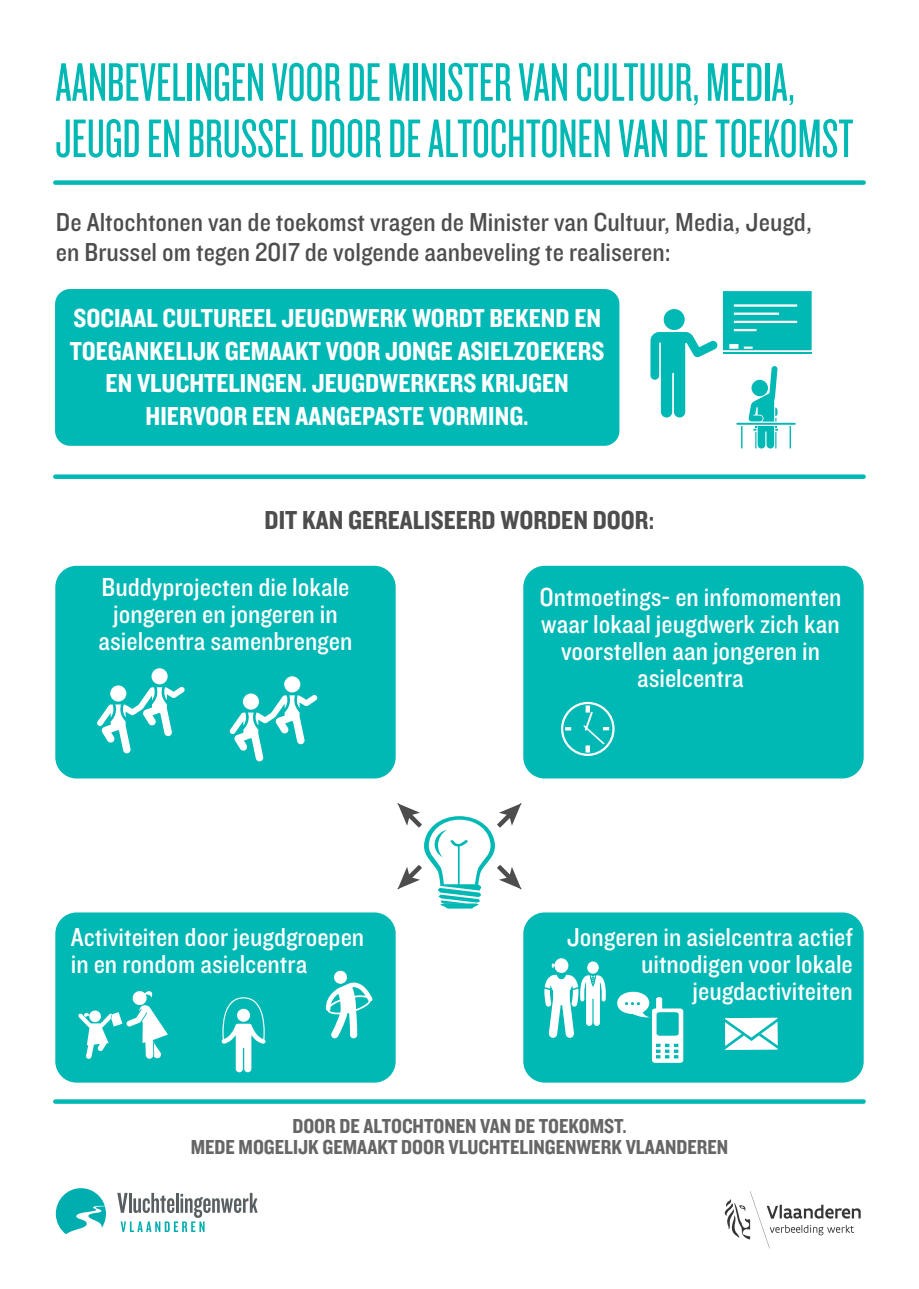
<style>
.page{position:relative;width:919px;height:1289px;background:#fff}
.page>*{position:absolute;margin:0;border:0;box-sizing:border-box;transform-origin:0 0}
.t1{font:56.25px/56.2px "Knockout HTF27 Junior Bantamwt";color:#00b8b4}
.t2{font:27px/27px "Knockout HTF30 Junior Welterwt";color:#fff;text-align:center}
.t3{font:27px/32.4px "Knockout HTF50 Welterweight";color:#fff;text-align:center}
.t4{font:27px/30px "Knockout HTF30 Junior Welterwt";color:#4d4d4d}
.t5{font:27px "Knockout HTF50 Welterweight";color:#4d4d4d}
.t6{font:21px/21px "Knockout HTF50 Welterweight";color:#666;text-align:center}
</style>
<div class="page">
<svg style="left:650px;top:291px;width:161px;height:157px"></svg>
<div style="left:55px;top:180px;width:808px;height:5px;background:#00b8b4"></div>
<div style="left:55px;top:474px;width:808px;height:5px;background:#00b8b4"></div>
<div style="left:55px;top:289px;width:564px;height:157px;background:#00b8b4;border-radius:15px"></div>
<div style="left:55px;top:566px;width:340px;height:212px;background:#00b8b4;border-radius:21px"></div>
<div style="left:523px;top:566px;width:340px;height:212px;background:#00b8b4;border-radius:21px"></div>
<div style="left:284px;top:676px;width:16px;height:16px;background:#fff;border-radius:50%"></div>
<svg style="left:229px;top:694px;width:88px;height:67px"></svg>
<div style="left:151px;top:668px;width:17px;height:16px;background:#fff;border-radius:50%"></div>
<svg style="left:97px;top:686px;width:88px;height:67px"></svg>
<div style="left:55px;top:912px;width:340px;height:170px;background:#00b8b4;border-radius:21px"></div>
<div style="left:334px;top:970px;width:13px;height:13px;background:#fff;border-radius:50%"></div>
<svg style="left:326px;top:982px;width:47px;height:56px"></svg>
<svg style="left:221px;top:997px;width:44px;height:75px"></svg>
<svg style="left:78px;top:991px;width:90px;height:68px"></svg>
<div style="left:523px;top:912px;width:340px;height:170px;background:#00b8b4;border-radius:21px"></div>
<svg style="left:724px;top:1017px;width:53px;height:32px"></svg>
<svg style="left:617px;top:991px;width:66px;height:71px"></svg>
<svg style="left:544px;top:958px;width:61px;height:79px"></svg>
<svg style="left:55px;top:1099px;width:808px;height:4px;fill:#00b8b4"></svg>
<svg style="left:397px;top:803px;width:124px;height:105px"></svg>
<svg style="left:561px;top:702px;width:53px;height:54px"></svg>
<svg style="left:56px;top:1188px;width:50px;height:46px"></svg>
<svg style="left:117px;top:1192px;width:141px;height:39px"></svg>
<svg style="left:724px;top:1191px;width:136px;height:57px"></svg>
<h1 class="t1" style="left:55px;top:55px;width:799px">AANBEVELINGEN VOOR DE MINISTER VAN CULTUUR, MEDIA,<br>JEUGD EN BRUSSEL DOOR DE ALTOCHTONEN VAN DE TOEKOMST</h1>
<p class="t4" style="left:56px;top:208px;width:757px">De Altochtonen van de toekomst vragen de Minister van Cultuur, Media, Jeugd, en Brussel om tegen 2017 de volgende aanbeveling te realiseren:</p>
<p class="t3" style="left:70px;top:303px;width:536px">SOCIAAL CULTUREEL JEUGDWERK WORDT BEKEND EN TOEGANKELIJK GEMAAKT VOOR JONGE ASIELZOEKERS EN VLUCHTELINGEN. JEUGDWERKERS KRIJGEN HIERVOOR EEN AANGEPASTE VORMING.</p>
<p class="t5" style="left:264px;top:506px;width:391px">DIT KAN GEREALISEERD WORDEN DOOR:</p>
<p class="t2" style="left:99px;top:575px;width:255px">Buddyprojecten die lokale jongeren en jongeren in asielcentra samenbrengen</p>
<p class="t2" style="left:539px;top:585px;width:303px">Ontmoetings- en infomomenten waar lokaal jeugdwerk zich kan voorstellen aan jongeren in asielcentra</p>
<p class="t2" style="left:71px;top:924px;width:295px;text-align:left">Activiteiten door jeugdgroepen in en rondom asielcentra</p>
<p class="t2" style="left:566px;top:924px;width:287px;text-align:right">Jongeren in asielcentra actief uitnodigen voor lokale jeugdactiviteiten</p>
<p class="t6" style="left:191px;top:1116px;width:539px">DOOR DE ALTOCHTONEN VAN DE TOEKOMST.<br>MEDE MOGELIJK GEMAAKT DOOR VLUCHTELINGENWERK VLAANDEREN</p>
</div>
